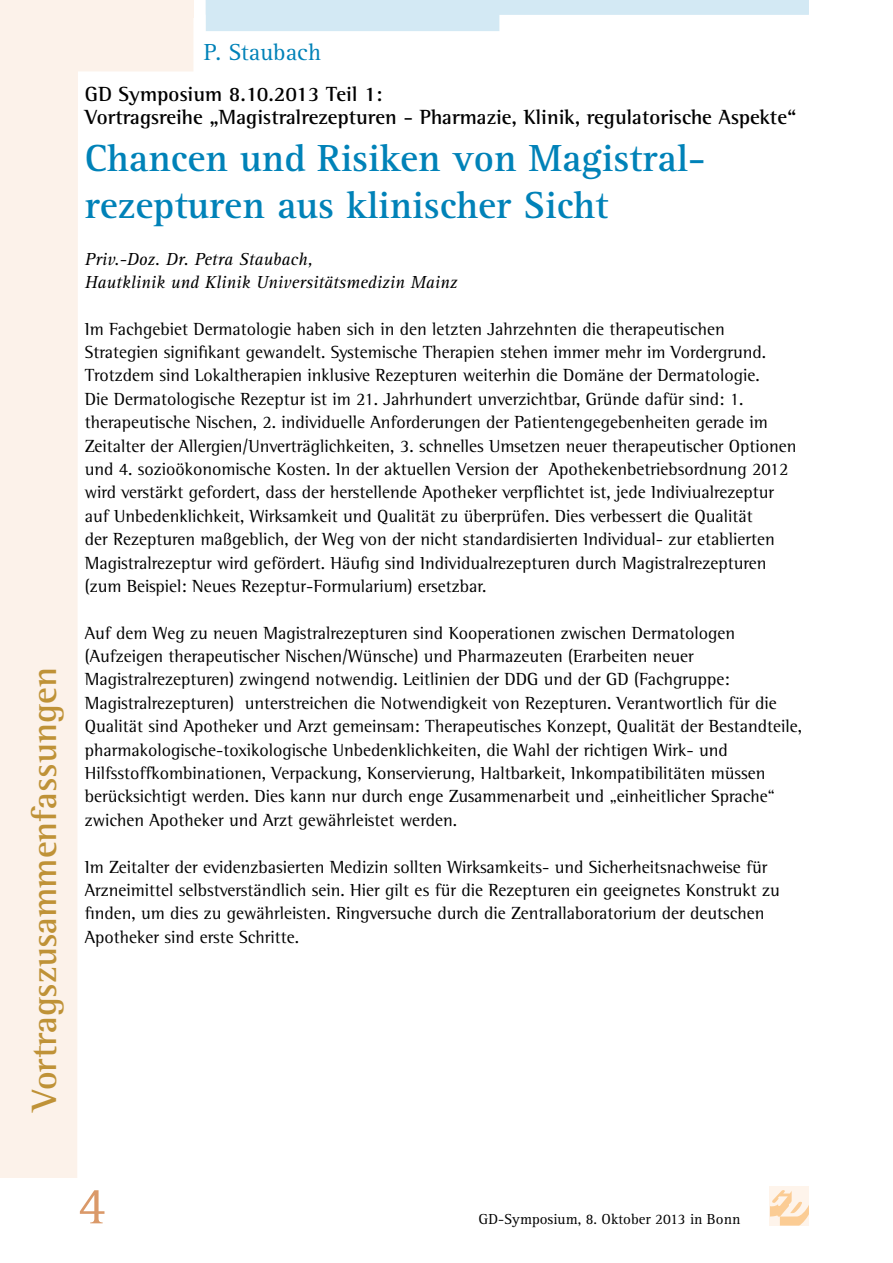
<style>
.page{position:relative;width:893px;height:1263px;background:#fff}
.page>*{position:absolute;margin:0;border:0;box-sizing:border-box;transform-origin:0 0}
.t1{font:54px "Agfa Rotis Serif";color:#da9969}
.t2{font:700 39px/46.8px "Agfa Rotis Serif";color:#0082b8}
.t3{font:700 36px "Agfa Rotis Semi Serif";color:#bf9237}
.t4{font:24px "Agfa Rotis Serif";color:#0082b8}
.t5{font:700 21px/23.4px "Agfa Rotis Semi Serif";color:#000}
.t6{font:18px/23.4px "Agfa Rotis Semi Serif";color:#000}
.t7{font:italic 18px/23.4px "Agfa Rotis Serif";color:#000}
.t8{font:15px "Agfa Rotis Serif";color:#000}
</style>
<div class="page">
<div style="left:770px;top:1186px;width:39px;height:39px;background:#fef4eb"></div>
<svg style="left:770px;top:1190px;width:39px;height:35px"></svg>
<svg style="left:0;top:0;width:194px;height:1178px"></svg>
<div style="left:0;top:0;width:193px;height:17px;background:#fcf2ea"></div>
<svg style="left:206px;top:0;width:603px;height:31px"></svg>
<h3 class="t3" style="left:23px;top:1111px;width:445px;rotate:-90deg">Vortragszusammenfassungen</h3>
<h3 class="t4" style="left:204px;top:39px;width:119px">P. Staubach</h3>
<p class="t5" style="left:85px;top:82px;width:713px">GD Symposium 8.10.2013 Teil 1:<br>Vortragsreihe „Magistralrezepturen - Pharmazie, Klinik, regulatorische Aspekte“</p>
<h2 class="t2" style="left:85px;top:135px;width:623px">Chancen und Risiken von Magistral&shy;rezepturen aus klinischer Sicht</h2>
<p class="t7" style="left:85px;top:247px;width:374px">Priv.-Doz. Dr. Petra Staubach,<br>Hautklinik und Klinik Universitätsmedizin Mainz</p>
<p class="t6" style="left:85px;top:317px;width:713px">Im Fachgebiet Dermatologie haben sich in den letzten Jahrzehnten die therapeutischen Strategien signifikant gewandelt. Systemische Therapien stehen immer mehr im Vordergrund.<br>Trotzdem sind Lokaltherapien inklusive Rezepturen weiterhin die Domäne der Dermatologie.<br>Die Dermatologische Rezeptur ist im 21. Jahrhundert unverzichtbar, Gründe dafür sind: 1. therapeutische Nischen, 2. individuelle Anforderungen der Patientengegebenheiten gerade im Zeitalter der Allergien/Unverträglichkeiten, 3. schnelles Umsetzen neuer therapeutischer Optionen und 4. sozioökonomische Kosten. In der aktuellen Version der Apothekenbetriebsordnung 2012 wird verstärkt gefordert, dass der herstellende Apotheker verpflichtet ist, jede Indiviualrezeptur auf Unbedenklichkeit, Wirksamkeit und Qualität zu überprüfen. Dies verbessert die Qualität<br>der Rezepturen maßgeblich, der Weg von der nicht standardisierten Individual- zur etablierten Magistralrezeptur wird gefördert. Häufig sind Individualrezepturen durch Magistralrezepturen (zum Beispiel: Neues Rezeptur-Formularium) ersetzbar.</p>
<p class="t6" style="left:85px;top:621px;width:719px">Auf dem Weg zu neuen Magistralrezepturen sind Kooperationen zwischen Dermatologen (Aufzeigen therapeutischer Nischen/Wünsche) und Pharmazeuten (Erarbeiten neuer Magistralrezepturen) zwingend notwendig. Leitlinien der DDG und der GD (Fachgruppe:<br>Magistralrezepturen) unterstreichen die Notwendigkeit von Rezepturen. Verantwortlich für die Qualität sind Apotheker und Arzt gemeinsam: Therapeutisches Konzept, Qualität der Bestandteile, pharmakologische-toxikologische Unbedenklichkeiten, die Wahl der richtigen Wirk- und Hilfsstoffkombinationen, Verpackung, Konservierung, Haltbarkeit, Inkompatibilitäten müssen berücksichtigt werden. Dies kann nur durch enge Zusammenarbeit und „einheitlicher Sprache“ zwichen Apotheker und Arzt gewährleistet werden.</p>
<p class="t6" style="left:85px;top:855px;width:697px">Im Zeitalter der evidenzbasierten Medizin sollten Wirksamkeits- und Sicherheitsnachweise für Arzneimittel selbstverständlich sein. Hier gilt es für die Rezepturen ein geeignetes Konstrukt zu finden, um dies zu gewährleisten. Ringversuche durch die Zentrallaboratorium der deutschen Apotheker sind erste Schritte.</p>
<h1 class="t1" style="left:78px;top:1175px;width:30px">4</h1>
<p class="t8" style="left:478px;top:1210px;width:263px">GD-Symposium, 8. Oktober 2013 in Bonn</p>
</div>
